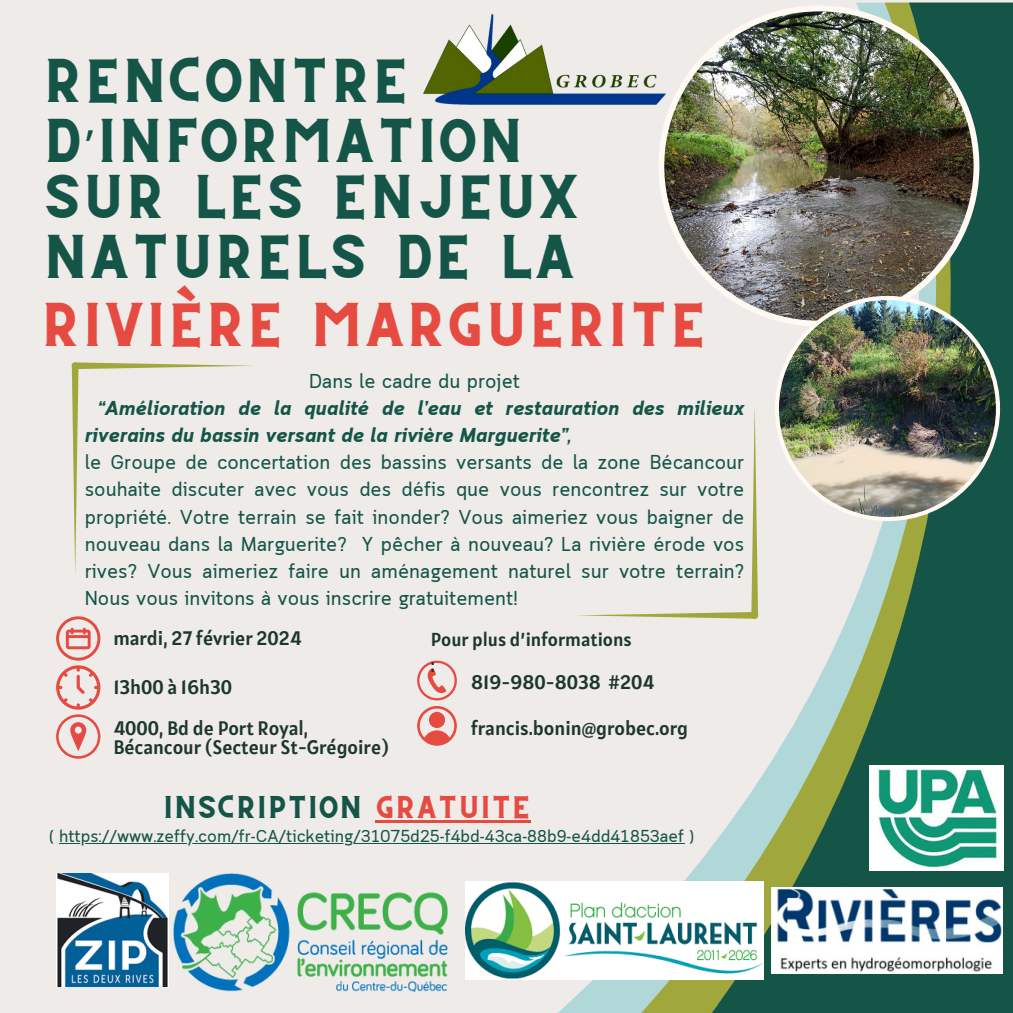
<style>
.page{position:relative;width:1013px;height:1013px;background:#fff}
.page>*{position:absolute;margin:0;border:0;box-sizing:border-box;transform-origin:0 0}
.t1{font:43.5px/60.4px "CS Gordon Vintage";color:#155548}
.t2{font:43.5px "CS Gordon Vintage";color:#e64b42}
.t3{font:22.12px "CS Gordon Vintage";color:#155548}
.t4{font:20px "Cloud";color:#155548}
.t5{font:italic 700 20px "Cloud";color:#155548}
.t6{font:19.5px/18.8px "Alatsi";color:#1d372b}
.t7{font:18.75px/25.2px "Alatsi";color:#1d372b}
.t8{font:17.12px "Cloud";color:#155548}
.s1{font-family:"Noto Sans Gurmukhi"}
.s2{color:#e64b42}
</style>
<div class="page">
<div style="left:0;top:0;width:1012px;height:1012px;background:#eeebe9"></div>
<svg style="left:606px;top:979px;width:77px;height:33px;background:#adc8a5"></svg>
<svg style="left:683px;top:3px;width:329px;height:1009px"></svg>
<img style="left:659px;top:6px;width:320px;height:320px">
<img style="left:774px;top:296px;width:226px;height:225px">
<svg style="left:56px;top:616px;width:44px;height:142px"></svg>
<svg style="left:417px;top:660px;width:39px;height:40px"></svg>
<svg style="left:417px;top:706px;width:39px;height:39px"></svg>
<div style="left:429px;top:712px;width:16px;height:16px;background:#e64b42;border-radius:50%"></div>
<svg style="left:72px;top:362px;width:182px;height:7px"></svg>
<svg style="left:72px;top:362px;width:6px;height:213px"></svg>
<svg style="left:575px;top:612px;width:183px;height:6px"></svg>
<svg style="left:751px;top:404px;width:7px;height:216px"></svg>
<img style="left:423px;top:11px;width:243px;height:94px">
<img style="left:56px;top:874px;width:113px;height:112px">
<img style="left:465px;top:881px;width:298px;height:98px">
<img style="left:771px;top:887px;width:231px;height:86px">
<img style="left:173px;top:874px;width:275px;height:117px">
<img style="left:869px;top:765px;width:134px;height:105px">
<hr style="left:376px;top:820px;width:155px;height:2px;background:#e64b42">
<hr style="left:59px;top:843px;width:625px;height:1px;background:#155548">
<h1 class="t1" style="left:43px;top:57px;width:368px">RENCONTRE</h1>
<h1 class="t1" style="left:43px;top:116px;width:483px">D<span class="s1">’</span>INFORMATION</h1>
<p class="t1" style="left:43px;top:173px;width:538px">SUR LES ENJEUX<br>NATURELS DE LA</p>
<h4 class="t2" style="left:41px;top:305px;width:668px">RIVIÈRE MARGUERITE</h4>
<p class="t4" style="left:309px;top:369px;width:212px">Dans le cadre du projet</p>
<p class="t5" style="left:97px;top:396px;width:648px">“Amélioration de la qualité de l’eau et restauration des milieux</p>
<p class="t5" style="left:85px;top:423px;width:488px">riverains du bassin versant de la rivière Marguerite”,</p>
<p class="t4" style="left:85px;top:451px;width:661px">le Groupe de concertation des bassins versants de la zone Bécancour</p>
<p class="t4" style="left:85px;top:478px;width:661px">souhaite discuter avec vous des défis que vous rencontrez sur votre</p>
<p class="t4" style="left:85px;top:505px;width:661px">propriété. Votre terrain se fait inonder? Vous aimeriez vous baigner de</p>
<p class="t4" style="left:85px;top:532px;width:661px">nouveau dans la Marguerite? Y pêcher à nouveau? La rivière érode vos</p>
<p class="t4" style="left:85px;top:559px;width:661px">rives? Vous aimeriez faire un aménagement naturel sur votre terrain?</p>
<p class="t4" style="left:85px;top:587px;width:434px">Nous vous invitons à vous inscrire gratuitement!</p>
<h3 class="t6" style="left:113px;top:628px;width:190px">mardi, 27 février 2024</h3>
<p class="t6" style="left:113px;top:677px;width:120px">13h00 à 16h30</p>
<h4 class="t6" style="left:113px;top:718px;width:277px">4000, Bd de Port Royal,<br>Bécancour (Secteur St-Grégoire)</h4>
<h4 class="t7" style="left:431px;top:626px;width:202px">Pour plus d’informations :</h4>
<p class="t6" style="left:471px;top:672px;width:185px">819-980-8038 #204</p>
<p class="t6" style="left:471px;top:719px;width:219px">francis.bonin@grobec.org</p>
<h4 class="t3" style="left:163px;top:797px;width:370px">INSCRIPTION <span class="s2">GRATUITE</span></h4>
<p class="t8" style="left:49px;top:826px;width:646px">( https://www.zeffy.com/fr-CA/ticketing/31075d25-f4bd-43ca-88b9-e4dd41853aef )</p>
</div>
